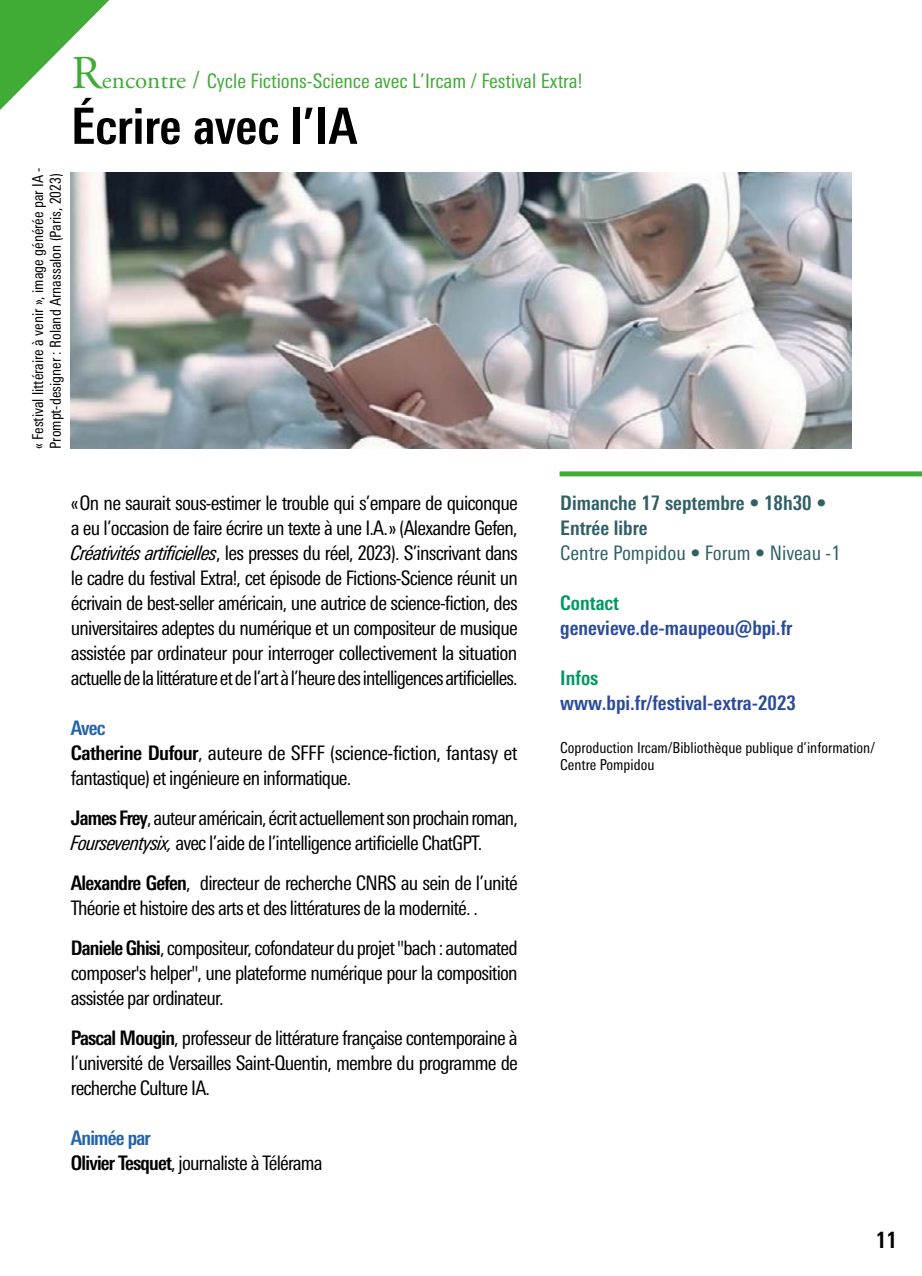
<style>
.page{position:relative;width:922px;height:1276px;background:#fff}
.page>*{position:absolute;margin:0;border:0;box-sizing:border-box;transform-origin:0 0}
.t1{font:700 condensed 50px "Univers Next Pro";color:#000}
.t2{font:700 condensed 22.5px "Univers Next Pro";color:#000}
.t3{font:condensed 20px/25px "Univers Next Pro";letter-spacing:-.04em;color:#000}
.t4{font:700 condensed 20px "Univers Next Pro";color:#2a4b9b}
.t5{font:condensed 20px "Univers Next Pro";color:#40ab35}
.t6{font:700 condensed 20px/25px "Univers Next Pro";color:#306065}
.t7{font:condensed 20px "Univers Next Pro";color:#306065}
.t8{font:700 condensed 20px "Univers Next Pro";color:#00975f}
.t9{font:condensed 15px/17.5px "Univers Next Pro";color:#000}
.s1{font-family:"Adobe Garamond Pro";font-stretch:normal;font-size:47px}
.s2{font-family:"Adobe Garamond Pro";font-stretch:normal;font-size:25px}
.s3{font-style:italic}
.s4{font-weight:700;color:#2362ad}
.s5{font-weight:700}
</style>
<div class="page">
<img style="left:71px;top:172px;width:779px;height:277px">
<div style="left:559px;top:471px;width:362px;height:5px;background:#40ab35"></div>
<svg style="left:0;top:0;width:109px;height:110px"></svg>
<p class="t5" style="left:71px;top:69px;width:512px"><span class="s1">R</span><span class="s2">encontre /</span> Cycle Fictions-Science avec L’Ircam / Festival Extra!</p>
<p class="t9" style="left:29px;top:449px;width:283px;rotate:-90deg">« Festival littéraire à venir », image générée par IA -<br>Prompt-designer : Roland Arnassalon (Paris, 2023)</p>
<h1 class="t1" style="left:71px;top:96px;width:288px">Écrire avec l’IA</h1>
<p class="t3" style="left:71px;top:490px;width:448px;text-align:justify">«On ne saurait sous-estimer le trouble qui s’empare de quiconque a eu l’occasion de faire écrire un texte à une I.A.» (Alexandre Gefen, <span class="s3">Créativités artificielles</span>, les presses du réel, 2023). S’inscrivant dans le cadre du festival Extra!, cet épisode de Fictions-Science réunit un écrivain de best-seller américain, une autrice de science-fiction, des universitaires adeptes du numérique et un compositeur de musique assistée par ordinateur pour interroger collectivement la situation actuelle de la littérature et de l’art à l’heure des intelligences artificielles.</p>
<p class="t3" style="left:71px;top:715px;width:448px"><span class="s4">Avec<br></span><span class="s5">Catherine Dufour</span>, auteure de SFFF (science-fiction, fantasy et fantastique) et ingénieure en informatique.</p>
<p class="t3" style="left:71px;top:805px;width:448px"><span class="s5">James Frey</span>, auteur américain, écrit actuellement son prochain roman,<br><span class="s3">Fourseventysix,</span> avec l’aide de l’intelligence artificielle ChatGPT.</p>
<p class="t3" style="left:71px;top:870px;width:448px"><span class="s5">Alexandre Gefen</span>, directeur de recherche CNRS au sein de l’unité<br>Théorie et histoire des arts et des littératures de la modernité. .</p>
<p class="t3" style="left:71px;top:935px;width:448px;text-align:justify"><span class="s5">Daniele Ghisi</span>, compositeur, cofondateur du projet "bach : automated composer's helper", une plateforme numérique pour la composition assistée par ordinateur.</p>
<p class="t3" style="left:71px;top:1025px;width:448px;text-align:justify"><span class="s5">Pascal Mougin</span>, professeur de littérature française contemporaine à l’université de Versailles Saint-Quentin, membre du programme de recherche Culture IA.</p>
<p class="t3" style="left:71px;top:1125px;width:253px"><span class="s4">Animée par<br></span><span class="s5">Olivier Tesquet</span>, journaliste à Télérama</p>
<p class="t6" style="left:560px;top:490px;width:267px">Dimanche 17 septembre • 18h30 •<br>Entrée libre</p>
<p class="t7" style="left:560px;top:541px;width:281px">Centre Pompidou • Forum • Niveau -1</p>
<p class="t8" style="left:560px;top:591px;width:60px">Contact</p>
<p class="t4" style="left:560px;top:616px;width:234px">genevieve.de-maupeou@bpi.fr</p>
<p class="t8" style="left:560px;top:666px;width:40px">Infos</p>
<p class="t4" style="left:560px;top:691px;width:237px">www.bpi.fr/festival-extra-2023</p>
<p class="t9" style="left:560px;top:738px;width:316px">Coproduction Ircam/Bibliothèque publique d’information/<br>Centre Pompidou</p>
<p class="t2" style="left:875px;top:1226px;width:23px">11</p>
</div>
